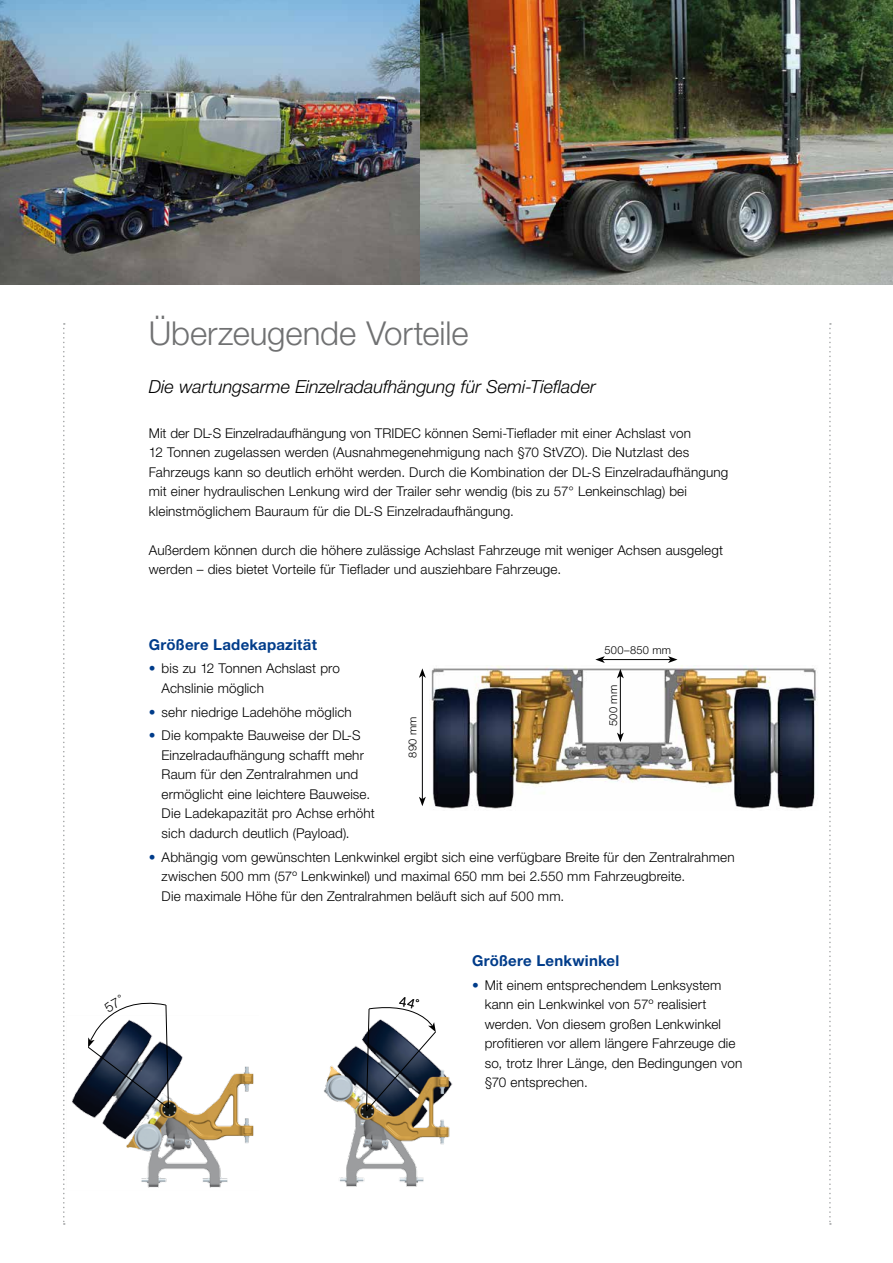
<style>
.page{position:relative;width:893px;height:1263px;background:#fff}
.page>*{position:absolute;margin:0;border:0;box-sizing:border-box;transform-origin:0 0}
.t1{font:300 33px "Helvetica Neue LT";letter-spacing:-.005em;color:#707172}
.t2{font:italic 300 18px "Helvetica Neue LT";color:#000}
.t3{font:700 15px "Helvetica Neue LT";letter-spacing:.015em;color:#003c8a}
.t4{font:300 13.5px/19.5px "Helvetica Neue LT";letter-spacing:.01em;color:#000}
.t5{font:300 11.1px "Helvetica Neue LT";letter-spacing:.02em;color:#000}
.s1{color:#003c8a}
</style>
<div class="page">
<svg style="left:63px;top:323px;width:2px;height:902px"></svg>
<svg style="left:829px;top:323px;width:2px;height:902px"></svg>
<img style="left:0;top:0;width:421px;height:285px">
<img style="left:421px;top:0;width:472px;height:285px">
<hr style="left:602px;top:659px;width:68px;height:1px;background:#000">
<svg style="left:668px;top:656px;width:9px;height:7px"></svg>
<svg style="left:595px;top:656px;width:10px;height:7px"></svg>
<img style="left:431px;top:666px;width:386px;height:143px">
<hr style="left:422px;top:675px;width:1px;height:124px;background:#000">
<svg style="left:419px;top:668px;width:7px;height:10px"></svg>
<svg style="left:419px;top:797px;width:7px;height:9px"></svg>
<hr style="left:620px;top:676px;width:1px;height:59px;background:#000">
<svg style="left:617px;top:669px;width:7px;height:9px"></svg>
<svg style="left:617px;top:733px;width:7px;height:9px"></svg>
<img style="left:72px;top:1046px;width:182px;height:142px">
<img style="left:324px;top:1034px;width:129px;height:153px">
<svg style="left:87px;top:1002px;width:82px;height:107px"></svg>
<svg style="left:365px;top:1007px;width:72px;height:105px"></svg>
<h1 class="t1" style="left:149px;top:313px;width:321px">Überzeugende Vorteile</h1>
<h2 class="t2" style="left:149px;top:376px;width:449px">Die wartungsarme Einzelradaufhängung für Semi-Tieflader</h2>
<p class="t4" style="left:149px;top:423px;width:581px">Mit der DL-S Einzelradaufhängung von TRIDEC können Semi-Tieflader mit einer Achslast von<br>12 Tonnen zugelassen werden (Ausnahmegenehmigung nach §70 StVZO). Die Nutzlast des Fahrzeugs kann so deutlich erhöht werden. Durch die Kombination der DL-S Einzelradaufhängung mit einer hydraulischen Lenkung wird der Trailer sehr wendig (bis zu 57° Lenkeinschlag) bei kleinstmöglichem Bauraum für die DL-S Einzelradaufhängung.</p>
<p class="t4" style="left:149px;top:540px;width:576px">Außerdem können durch die höhere zulässige Achslast Fahrzeuge mit weniger Achsen ausgelegt werden – dies bietet Vorteile für Tieflader und ausziehbare Fahrzeuge.</p>
<p class="t3" style="left:149px;top:635px;width:170px">Größere Ladekapazität</p>
<p class="t4" style="left:162px;top:658px;width:180px;text-indent:-13px"><span class="s1">•</span> bis zu 12 Tonnen Achslast pro<br>Achslinie möglich</p>
<p class="t4" style="left:149px;top:702px;width:205px"><span class="s1">•</span> sehr niedrige Ladehöhe möglich</p>
<p class="t4" style="left:162px;top:725px;width:215px;text-indent:-13px"><span class="s1">•</span> Die kompakte Bauweise der DL-S Einzelradaufhängung schafft mehr Raum für den Zentralrahmen und ermöglicht eine leichtere Bauweise.<br>Die Ladekapazität pro Achse erhöht sich dadurch deutlich (Payload).</p>
<p class="t4" style="left:162px;top:847px;width:575px;text-indent:-13px"><span class="s1">•</span> Abhängig vom gewünschten Lenkwinkel ergibt sich eine verfügbare Breite für den Zentralrahmen zwischen 500 mm (57º Lenkwinkel) und maximal 650 mm bei 2.550 mm Fahrzeugbreite.<br>Die maximale Höhe für den Zentralrahmen beläuft sich auf 500 mm.</p>
<p class="t5" style="left:605px;top:643px;width:68px">500–850 mm</p>
<p class="t5" style="left:606px;top:726px;width:42px;rotate:-90deg">500 mm</p>
<p class="t5" style="left:406px;top:758px;width:42px;rotate:-90deg">890 mm</p>
<p class="t3" style="left:472px;top:951px;width:149px">Größere Lenkwinkel</p>
<p class="t4" style="left:485px;top:975px;width:259px;text-indent:-13px"><span class="s1">•</span> Mit einem entsprechendem Lenksystem kann ein Lenkwinkel von 57º realisiert werden. Von diesem großen Lenkwinkel profitieren vor allem längere Fahrzeuge die so, trotz Ihrer Länge, den Bedingungen von §70 entsprechen.</p>
</div>
